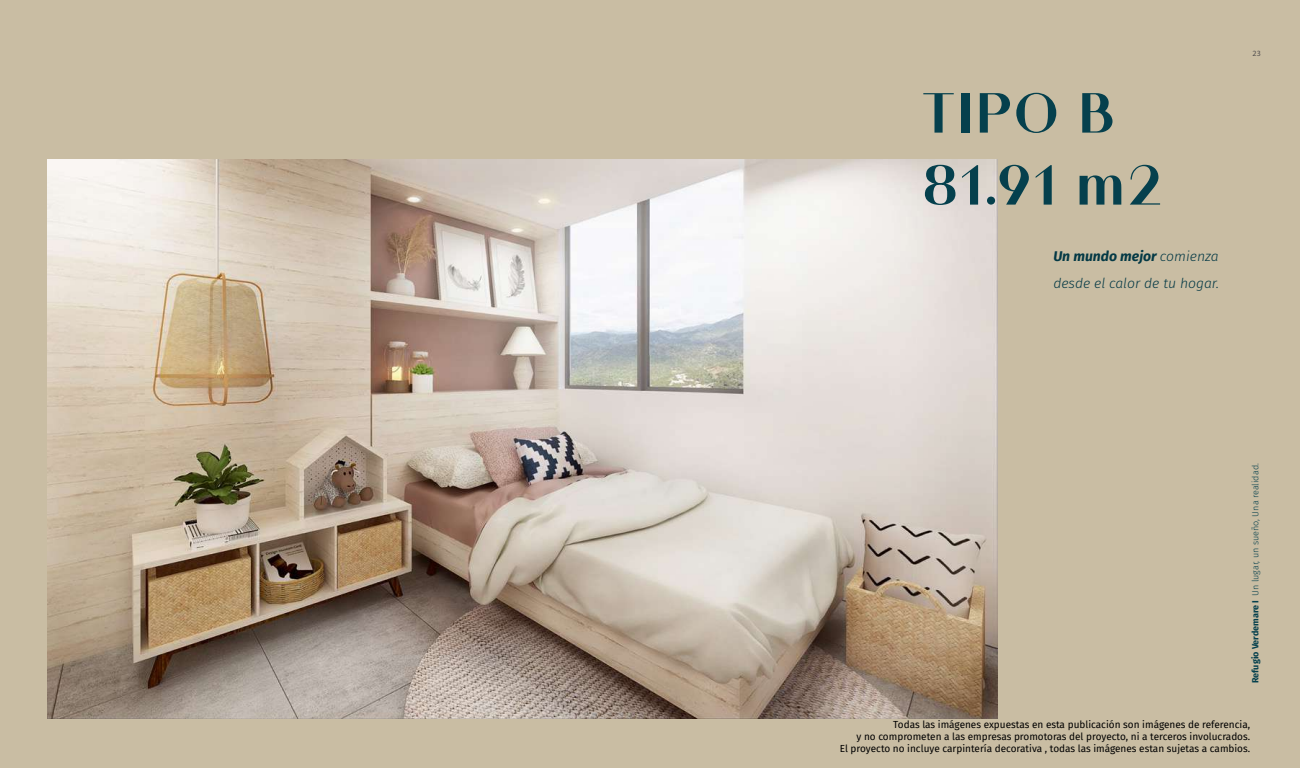
<style>
.page{position:relative;width:1300px;height:768px;background:#c9bda3}
.page>*{position:absolute;margin:0;border:0;box-sizing:border-box;transform-origin:0 0}
.t1{font:700 60px/72px "Athena";letter-spacing:-.005em;color:#05404d}
.t2{font:italic 300 14px/27px "Fira Sans";color:#043945}
.t3{font:10px/12px "Fira Sans";color:#000;text-align:right}
.t4{font:300 9px "Fira Sans";color:#05404d}
.t5{font:8px "Myriad Pro";color:#514e4e}
.s1{font-weight:700}
</style>
<div class="page">
<img style="left:48px;top:159px;width:950px;height:559px">
<h1 class="t1" style="left:920px;top:75px;width:245px">TIPO B<br>81.91 m2</h1>
<h2 class="t2" style="left:1053px;top:243px;width:167px"><span class="s1">Un mundo mejor</span> comienza desde el calor de tu hogar.</h2>
<p class="t5" style="left:1253px;top:48px;width:10px">23</p>
<p class="t4" style="left:1249px;top:683px;width:221px;rotate:-90deg"><span class="s1">Refugio Verdemare I</span> Un lugar, un sueño, Una realidad.</p>
<p class="t3" style="left:840px;top:718px;width:412px">Todas las imágenes expuestas en esta publicación son imágenes de referencia,<br>y no comprometen a las empresas promotoras del proyecto, ni a terceros involucrados.<br>El proyecto no incluye carpintería decorativa , todas las imágenes estan sujetas a cambios.</p>
</div>
